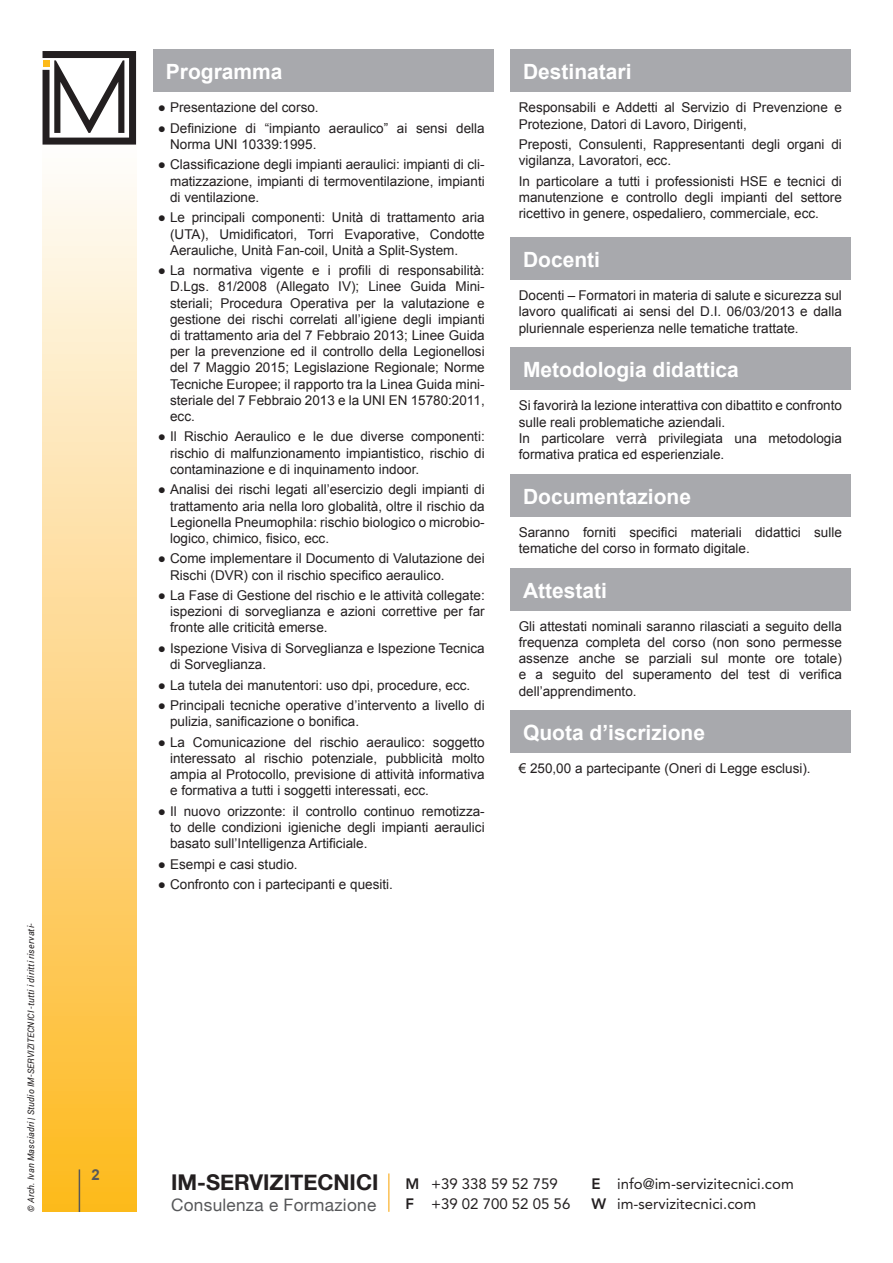
<style>
.page{position:relative;width:893px;height:1263px;background:#fff}
.page>*{position:absolute;margin:0;border:0;box-sizing:border-box;transform-origin:0 0}
.t1{font:700 21.75px "Helvetica Neue";color:#231f20}
.t2{font:700 21px "Arial";color:#fff}
.t3{font:17.25px "Helvetica Neue";letter-spacing:.015em;color:#57585a}
.t4{font:15px/19.5px "Avenir";color:#231f20}
.t5{font:700 15px "Arial";color:#57585a}
.t6{font:13.5px/16.2px "Arial";color:#231f20;text-align:justify}
.t7{font:italic 9px "Roboto";letter-spacing:.025em;color:#231f20}
.s1{font-weight:800}
</style>
<div class="page">
<div style="left:43px;top:145px;width:93px;height:1067px;background:linear-gradient(to bottom,#fefbfb,#feb820)"></div>
<svg style="left:43px;top:51px;width:93px;height:94px"></svg>
<hr style="left:79px;top:1169px;width:1px;height:43px;background:#57585a">
<hr style="left:388px;top:1173px;width:1px;height:39px;background:#faab1a">
<div style="left:510px;top:50px;width:340px;height:42px;background:#a8a9ad"></div>
<div style="left:510px;top:237px;width:340px;height:43px;background:#a8a9ad"></div>
<div style="left:510px;top:348px;width:340px;height:42px;background:#a8a9ad"></div>
<div style="left:510px;top:474px;width:340px;height:42px;background:#a8a9ad"></div>
<div style="left:510px;top:568px;width:340px;height:42px;background:#a8a9ad"></div>
<div style="left:510px;top:711px;width:340px;height:42px;background:#a8a9ad"></div>
<div style="left:153px;top:50px;width:340px;height:42px;background:#a8a9ad"></div>
<p class="t7" style="left:25px;top:1212px;width:290px;rotate:-90deg">© Arch. Ivan Masciadri | Studio IM-SERVIZITECNICI -tutti i diritti riservati-</p>
<p class="t5" style="left:92px;top:1165px;width:10px">2</p>
<h2 class="t2" style="left:166px;top:58px;width:118px">Programma</h2>
<p class="t6" style="left:158px;top:100px;width:162px">● Presentazione del corso.</p>
<p class="t6" style="left:170px;top:120px;width:316px;text-indent:-12px">● Definizione di “impianto aeraulico” ai sensi della<br>Norma UNI 10339:1995.</p>
<p class="t6" style="left:170px;top:157px;width:316px;text-indent:-12px">● Classificazione degli impianti aeraulici: impianti di cli&shy;matizzazione, impianti di termoventilazione, impianti di ventilazione.</p>
<p class="t6" style="left:170px;top:210px;width:316px;text-indent:-12px">● Le principali componenti: Unità di trattamento aria (UTA), Umidificatori, Torri Evaporative, Condotte Aerauliche, Unità Fan-coil, Unità a Split-System.</p>
<p class="t6" style="left:170px;top:262px;width:316px;text-indent:-12px">● La normativa vigente e i profili di responsabilità:<br>D.Lgs. 81/2008 (Allegato IV); Linee Guida Mini&shy;steriali; Procedura Operativa per la valutazione e gestione dei rischi correlati all’igiene degli impianti di trattamento aria del 7 Febbraio 2013; Linee Guida per la prevenzione ed il controllo della Legionellosi del 7 Maggio 2015; Legislazione Regionale; Norme Tecniche Europee; il rapporto tra la Linea Guida mini&shy;steriale del 7 Febbraio 2013 e la UNI EN 15780:2011, ecc.</p>
<p class="t6" style="left:170px;top:429px;width:316px;text-indent:-12px">● Il Rischio Aeraulico e le due diverse componenti: rischio di malfunzionamento impiantistico, rischio di contaminazione e di inquinamento indoor.</p>
<p class="t6" style="left:170px;top:482px;width:316px;text-indent:-12px">● Analisi dei rischi legati all’esercizio degli impianti di trattamento aria nella loro globalità, oltre il rischio da Legionella Pneumophila: rischio biologico o microbio&shy;logico, chimico, fisico, ecc.</p>
<p class="t6" style="left:170px;top:551px;width:316px;text-indent:-12px">● Come implementare il Documento di Valutazione dei<br>Rischi (DVR) con il rischio specifico aeraulico.</p>
<p class="t6" style="left:170px;top:587px;width:316px;text-indent:-12px">● La Fase di Gestione del rischio e le attività collegate: ispezioni di sorveglianza e azioni correttive per far fronte alle criticità emerse.</p>
<p class="t6" style="left:170px;top:640px;width:316px;text-indent:-12px">● Ispezione Visiva di Sorveglianza e Ispezione Tecnica di Sorveglianza.</p>
<p class="t6" style="left:158px;top:677px;width:314px">● La tutela dei manutentori: uso dpi, procedure, ecc.</p>
<p class="t6" style="left:170px;top:697px;width:316px;text-indent:-12px">● Principali tecniche operative d’intervento a livello di pulizia, sanificazione o bonifica.</p>
<p class="t6" style="left:170px;top:734px;width:316px;text-indent:-12px">● La Comunicazione del rischio aeraulico: soggetto interessato al rischio potenziale, pubblicità molto ampia al Protocollo, previsione di attività informativa e formativa a tutti i soggetti interessati, ecc.</p>
<p class="t6" style="left:170px;top:803px;width:316px;text-indent:-12px">● Il nuovo orizzonte: il controllo continuo remotizza&shy;to delle condizioni igieniche degli impianti aeraulici basato sull’Intelligenza Artificiale.</p>
<p class="t6" style="left:158px;top:856px;width:141px">● Esempi e casi studio.</p>
<p class="t6" style="left:158px;top:876px;width:237px">● Confronto con i partecipanti e quesiti.</p>
<h2 class="t2" style="left:523px;top:58px;width:110px">Destinatari</h2>
<p class="t6" style="left:519px;top:100px;width:325px">Responsabili e Addetti al Servizio di Prevenzione e<br>Protezione, Datori di Lavoro, Dirigenti,</p>
<p class="t6" style="left:519px;top:136px;width:325px">Preposti, Consulenti, Rappresentanti degli organi di vigilanza, Lavoratori, ecc.</p>
<p class="t6" style="left:519px;top:173px;width:325px">In particolare a tutti i professionisti HSE e tecnici di manutenzione e controllo degli impianti del settore ricettivo in genere, ospedaliero, commerciale, ecc.</p>
<h2 class="t2" style="left:523px;top:246px;width:79px">Docenti</h2>
<p class="t6" style="left:519px;top:287px;width:325px">Docenti – Formatori in materia di salute e sicurezza sul lavoro qualificati ai sensi del D.I. 06/03/2013 e dalla pluriennale esperienza nelle tematiche trattate.</p>
<h2 class="t2" style="left:523px;top:356px;width:217px">Metodologia didattica</h2>
<p class="t6" style="left:519px;top:398px;width:325px;text-align:left">Si favorirà la lezione interattiva con dibattito e confronto sulle reali problematiche aziendali.<br>In particolare verrà privilegiata una metodologia formativa pratica ed esperienziale.</p>
<h2 class="t2" style="left:523px;top:482px;width:170px">Documentazione</h2>
<p class="t6" style="left:519px;top:524px;width:325px">Saranno forniti specifici materiali didattici sulle tematiche del corso in formato digitale.</p>
<h2 class="t2" style="left:523px;top:576px;width:85px">Attestati</h2>
<p class="t6" style="left:519px;top:618px;width:325px">Gli attestati nominali saranno rilasciati a seguito della frequenza completa del corso (non sono permesse assenze anche se parziali sul monte ore totale) e a seguito del superamento del test di verifica dell’apprendimento.</p>
<h2 class="t2" style="left:523px;top:719px;width:184px">Quota d’iscrizione</h2>
<p class="t6" style="left:519px;top:761px;width:293px">€ 250,00 a partecipante (Oneri di Legge esclusi).</p>
<h1 class="t1" style="left:171px;top:1165px;width:209px">IM-SERVIZITECNICI</h1>
<p class="t3" style="left:171px;top:1193px;width:207px">Consulenza e Formazione</p>
<p class="t4" style="left:406px;top:1174px;width:166px"><span class="s1">M</span> +39 338 59 52 759<br><span class="s1">F</span> +39 02 700 52 05 56</p>
<p class="t4" style="left:592px;top:1174px;width:204px"><span class="s1">E</span> info@im-servizitecnici.com<br><span class="s1">W</span> im-servizitecnici.com</p>
</div>
